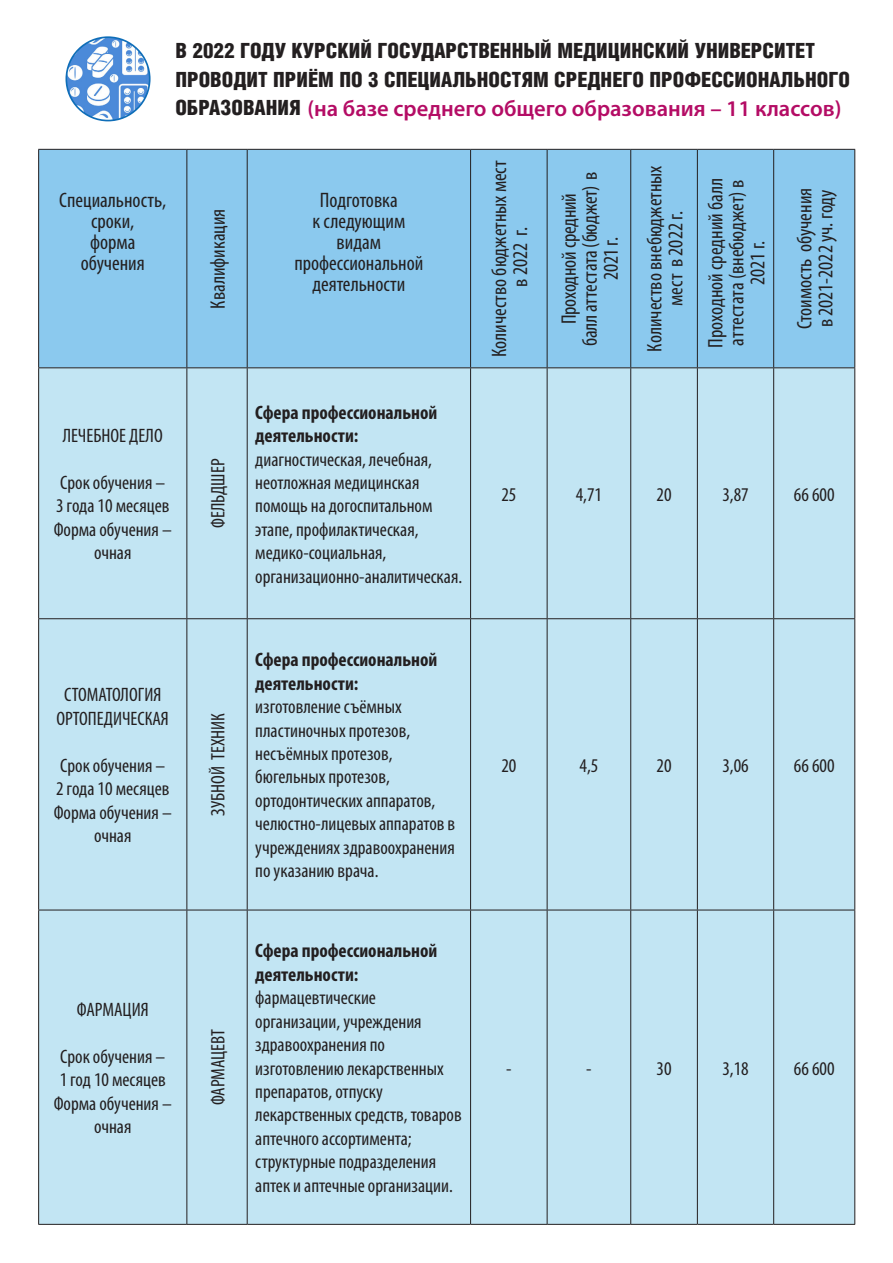
<style>
.page{position:relative;width:893px;height:1263px;background:#fff}
.page>*{position:absolute;margin:0;border:0;box-sizing:border-box;transform-origin:0 0}
.t1{font:600 22.5px "Myriad Pro";color:#b40c65}
.t2{font:condensed 21px/21px "Myriad Pro";color:#231f20;text-align:center}
.t3{font:900 21px/28.5px "Helios Cond";color:#231f20}
.t4{font:condensed 19.5px/23.4px "Myriad Pro";color:#231f20;text-align:center}
.t5{font:700 condensed 19.5px/23.4px "Myriad Pro";color:#231f20}
.s1{font-family:"Helios Cond";font-weight:900;font-size:21px;color:#231f20}
</style>
<div class="page">
<div style="left:39px;top:150px;width:815px;height:217px;background:#8bc9ee"></div>
<div style="left:39px;top:368px;width:815px;height:856px;background:#c2e5f3"></div>
<hr style="left:38px;top:149px;width:149px;height:1px;background:#231f20">
<hr style="left:187px;top:149px;width:60px;height:1px;background:#231f20">
<hr style="left:247px;top:149px;width:224px;height:1px;background:#231f20">
<hr style="left:471px;top:149px;width:76px;height:1px;background:#231f20">
<hr style="left:547px;top:149px;width:84px;height:1px;background:#231f20">
<hr style="left:631px;top:149px;width:66px;height:1px;background:#231f20">
<hr style="left:697px;top:149px;width:77px;height:1px;background:#231f20">
<hr style="left:774px;top:149px;width:81px;height:1px;background:#231f20">
<hr style="left:38px;top:367px;width:149px;height:1px;background:#231f20">
<hr style="left:187px;top:367px;width:60px;height:1px;background:#231f20">
<hr style="left:247px;top:367px;width:224px;height:1px;background:#231f20">
<hr style="left:471px;top:367px;width:76px;height:1px;background:#231f20">
<hr style="left:547px;top:367px;width:84px;height:1px;background:#231f20">
<hr style="left:631px;top:367px;width:66px;height:1px;background:#231f20">
<hr style="left:697px;top:367px;width:77px;height:1px;background:#231f20">
<hr style="left:774px;top:367px;width:81px;height:1px;background:#231f20">
<hr style="left:38px;top:618px;width:149px;height:1px;background:#231f20">
<hr style="left:187px;top:618px;width:60px;height:1px;background:#231f20">
<hr style="left:247px;top:618px;width:224px;height:1px;background:#231f20">
<hr style="left:471px;top:618px;width:76px;height:1px;background:#231f20">
<hr style="left:547px;top:618px;width:84px;height:1px;background:#231f20">
<hr style="left:631px;top:618px;width:66px;height:1px;background:#231f20">
<hr style="left:697px;top:618px;width:77px;height:1px;background:#231f20">
<hr style="left:774px;top:618px;width:81px;height:1px;background:#231f20">
<hr style="left:38px;top:910px;width:149px;height:1px;background:#231f20">
<hr style="left:187px;top:910px;width:60px;height:1px;background:#231f20">
<hr style="left:247px;top:910px;width:224px;height:1px;background:#231f20">
<hr style="left:471px;top:910px;width:76px;height:1px;background:#231f20">
<hr style="left:547px;top:910px;width:84px;height:1px;background:#231f20">
<hr style="left:631px;top:910px;width:66px;height:1px;background:#231f20">
<hr style="left:697px;top:910px;width:77px;height:1px;background:#231f20">
<hr style="left:774px;top:910px;width:81px;height:1px;background:#231f20">
<hr style="left:38px;top:1224px;width:149px;height:1px;background:#231f20">
<hr style="left:187px;top:1224px;width:60px;height:1px;background:#231f20">
<hr style="left:247px;top:1224px;width:224px;height:1px;background:#231f20">
<hr style="left:471px;top:1224px;width:76px;height:1px;background:#231f20">
<hr style="left:547px;top:1224px;width:84px;height:1px;background:#231f20">
<hr style="left:631px;top:1224px;width:66px;height:1px;background:#231f20">
<hr style="left:697px;top:1224px;width:77px;height:1px;background:#231f20">
<hr style="left:774px;top:1224px;width:81px;height:1px;background:#231f20">
<hr style="left:38px;top:150px;width:1px;height:217px;background:#231f20">
<hr style="left:38px;top:368px;width:1px;height:250px;background:#231f20">
<hr style="left:38px;top:619px;width:1px;height:291px;background:#231f20">
<hr style="left:38px;top:910px;width:1px;height:314px;background:#231f20">
<hr style="left:186px;top:150px;width:1px;height:217px;background:#231f20">
<hr style="left:247px;top:150px;width:1px;height:217px;background:#231f20">
<hr style="left:470px;top:150px;width:1px;height:217px;background:#231f20">
<hr style="left:547px;top:150px;width:1px;height:217px;background:#231f20">
<hr style="left:630px;top:150px;width:1px;height:217px;background:#231f20">
<hr style="left:697px;top:150px;width:1px;height:217px;background:#231f20">
<hr style="left:773px;top:150px;width:1px;height:217px;background:#231f20">
<hr style="left:854px;top:150px;width:1px;height:217px;background:#231f20">
<hr style="left:186px;top:368px;width:1px;height:250px;background:#231f20">
<hr style="left:247px;top:368px;width:1px;height:250px;background:#231f20">
<hr style="left:470px;top:368px;width:1px;height:250px;background:#231f20">
<hr style="left:547px;top:368px;width:1px;height:250px;background:#231f20">
<hr style="left:630px;top:368px;width:1px;height:250px;background:#231f20">
<hr style="left:697px;top:368px;width:1px;height:250px;background:#231f20">
<hr style="left:773px;top:368px;width:1px;height:250px;background:#231f20">
<hr style="left:854px;top:368px;width:1px;height:250px;background:#231f20">
<hr style="left:186px;top:619px;width:1px;height:291px;background:#231f20">
<hr style="left:247px;top:619px;width:1px;height:291px;background:#231f20">
<hr style="left:470px;top:619px;width:1px;height:291px;background:#231f20">
<hr style="left:547px;top:619px;width:1px;height:291px;background:#231f20">
<hr style="left:630px;top:619px;width:1px;height:291px;background:#231f20">
<hr style="left:697px;top:619px;width:1px;height:291px;background:#231f20">
<hr style="left:773px;top:619px;width:1px;height:291px;background:#231f20">
<hr style="left:854px;top:619px;width:1px;height:291px;background:#231f20">
<hr style="left:186px;top:910px;width:1px;height:314px;background:#231f20">
<hr style="left:247px;top:910px;width:1px;height:314px;background:#231f20">
<hr style="left:470px;top:910px;width:1px;height:314px;background:#231f20">
<hr style="left:547px;top:910px;width:1px;height:314px;background:#231f20">
<hr style="left:630px;top:910px;width:1px;height:314px;background:#231f20">
<hr style="left:697px;top:910px;width:1px;height:314px;background:#231f20">
<hr style="left:773px;top:910px;width:1px;height:314px;background:#231f20">
<hr style="left:854px;top:910px;width:1px;height:314px;background:#231f20">
<img style="left:66px;top:37px;width:84px;height:84px;border-radius:42px">
<div style="left:66px;top:36px;width:85px;height:85px;border:2px solid #0f6eb8;border-radius:50%"></div>
<p class="t3" style="left:175px;top:36px;width:676px">В 2022 ГОДУ КУРСКИЙ ГОСУДАРСТВЕННЫЙ МЕДИЦИНСКИЙ УНИВЕРСИТЕТ<br>ПРОВОДИТ ПРИЁМ ПО 3 СПЕЦИАЛЬНОСТЯМ СРЕДНЕГО ПРОФЕССИОНАЛЬНОГО</p>
<p class="t1" style="left:175px;top:94px;width:668px"><span class="s1">ОБРАЗОВАНИЯ</span> (на базе среднего общего образования – 11 классов)</p>
<p class="t2" style="left:59px;top:190px;width:108px">Специальность,</p>
<p class="t2" style="left:91px;top:211px;width:45px">сроки,</p>
<p class="t2" style="left:90px;top:232px;width:47px">форма</p>
<p class="t2" style="left:81px;top:253px;width:66px">обучения</p>
<p class="t2" style="left:207px;top:309px;width:101px;rotate:-90deg">Квалификация</p>
<p class="t2" style="left:320px;top:190px;width:79px">Подготовка</p>
<p class="t2" style="left:312px;top:211px;width:94px">к следующим</p>
<p class="t2" style="left:337px;top:232px;width:46px">видам</p>
<p class="t2" style="left:294px;top:253px;width:130px">профессиональной</p>
<p class="t2" style="left:312px;top:274px;width:94px">деятельности</p>
<p class="t2" style="left:488px;top:357px;width:198px;rotate:-90deg">Количество бюджетных мест</p>
<p class="t2" style="left:509px;top:287px;width:61px;rotate:-90deg">в 2022 г.</p>
<p class="t2" style="left:579px;top:346px;width:176px;rotate:-90deg">балл аттестата (бюджет) в<br>2021 г.</p>
<p class="t2" style="left:644px;top:351px;width:187px;rotate:-90deg">Количество внебюджетных мест в 2022 г.</p>
<p class="t2" style="left:558px;top:324px;width:132px;rotate:-90deg">Проходной средний</p>
<p class="t2" style="left:705px;top:348px;width:171px;rotate:-90deg">Проходной средний балл аттестата (внебюджет) в<br>2021 г.</p>
<p class="t2" style="left:794px;top:329px;width:143px;rotate:-90deg">Стоимость обучения</p>
<p class="t2" style="left:815px;top:327px;width:139px;rotate:-90deg">в 2021-2022 уч. году</p>
<p class="t4" style="left:63px;top:424px;width:101px">ЛЕЧЕБНОЕ ДЕЛО</p>
<p class="t4" style="left:60px;top:470px;width:107px">Срок обучения –</p>
<p class="t4" style="left:54px;top:494px;width:120px">3 года 10 месяцев<br>Форма обучения – очная</p>
<p class="t4" style="left:64px;top:683px;width:99px">СТОМАТОЛОГИЯ</p>
<p class="t4" style="left:57px;top:706px;width:114px">ОРТОПЕДИЧЕСКАЯ</p>
<p class="t4" style="left:60px;top:753px;width:107px">Срок обучения –</p>
<p class="t4" style="left:54px;top:777px;width:120px">2 года 10 месяцев<br>Форма обучения – очная</p>
<p class="t4" style="left:77px;top:997px;width:73px">ФАРМАЦИЯ</p>
<p class="t4" style="left:54px;top:1044px;width:120px">Срок обучения –<br>1 год 10 месяцев<br>Форма обучения – очная</p>
<p class="t4" style="left:206px;top:528px;width:71px;rotate:-90deg">ФЕЛЬДШЕР</p>
<p class="t4" style="left:206px;top:816px;width:104px;rotate:-90deg">ЗУБНОЙ ТЕХНИК</p>
<p class="t4" style="left:206px;top:1105px;width:78px;rotate:-90deg">ФАРМАЦЕВТ</p>
<p class="t5" style="left:255px;top:400px;width:184px">Сфера профессиональной деятельности:</p>
<p class="t4" style="left:255px;top:447px;width:208px;text-align:left">диагностическая, лечебная, неотложная медицинская помощь на догоспитальном этапе, профилактическая, медико-социальная, организационно-аналитическая.</p>
<p class="t5" style="left:255px;top:648px;width:184px">Сфера профессиональной деятельности:</p>
<p class="t4" style="left:255px;top:695px;width:201px;text-align:left">изготовление съёмных пластиночных протезов, несъёмных протезов, бюгельных протезов, ортодонтических аппаратов, челюстно-лицевых аппаратов в учреждениях здравоохранения по указанию врача.</p>
<p class="t5" style="left:255px;top:939px;width:184px">Сфера профессиональной деятельности:</p>
<p class="t4" style="left:255px;top:986px;width:208px;text-align:left">фармацевтические организации, учреждения здравоохранения по изготовлению лекарственных препаратов, отпуску лекарственных средств, товаров аптечного ассортимента; структурные подразделения аптек и аптечные организации.</p>
<p class="t4" style="left:501px;top:482px;width:17px">25</p>
<p class="t4" style="left:576px;top:482px;width:28px">4,71</p>
<p class="t4" style="left:657px;top:482px;width:17px">20</p>
<p class="t4" style="left:722px;top:482px;width:28px">3,87</p>
<p class="t4" style="left:794px;top:482px;width:42px">66 600</p>
<p class="t4" style="left:501px;top:753px;width:17px">20</p>
<p class="t4" style="left:579px;top:753px;width:20px">4,5</p>
<p class="t4" style="left:657px;top:753px;width:17px">20</p>
<p class="t4" style="left:722px;top:753px;width:28px">3,06</p>
<p class="t4" style="left:794px;top:753px;width:42px">66 600</p>
<p class="t4" style="left:506px;top:1056px;width:7px">-</p>
<p class="t4" style="left:586px;top:1056px;width:7px">-</p>
<p class="t4" style="left:657px;top:1056px;width:17px">30</p>
<p class="t4" style="left:722px;top:1056px;width:28px">3,18</p>
<p class="t4" style="left:794px;top:1056px;width:42px">66 600</p>
</div>
